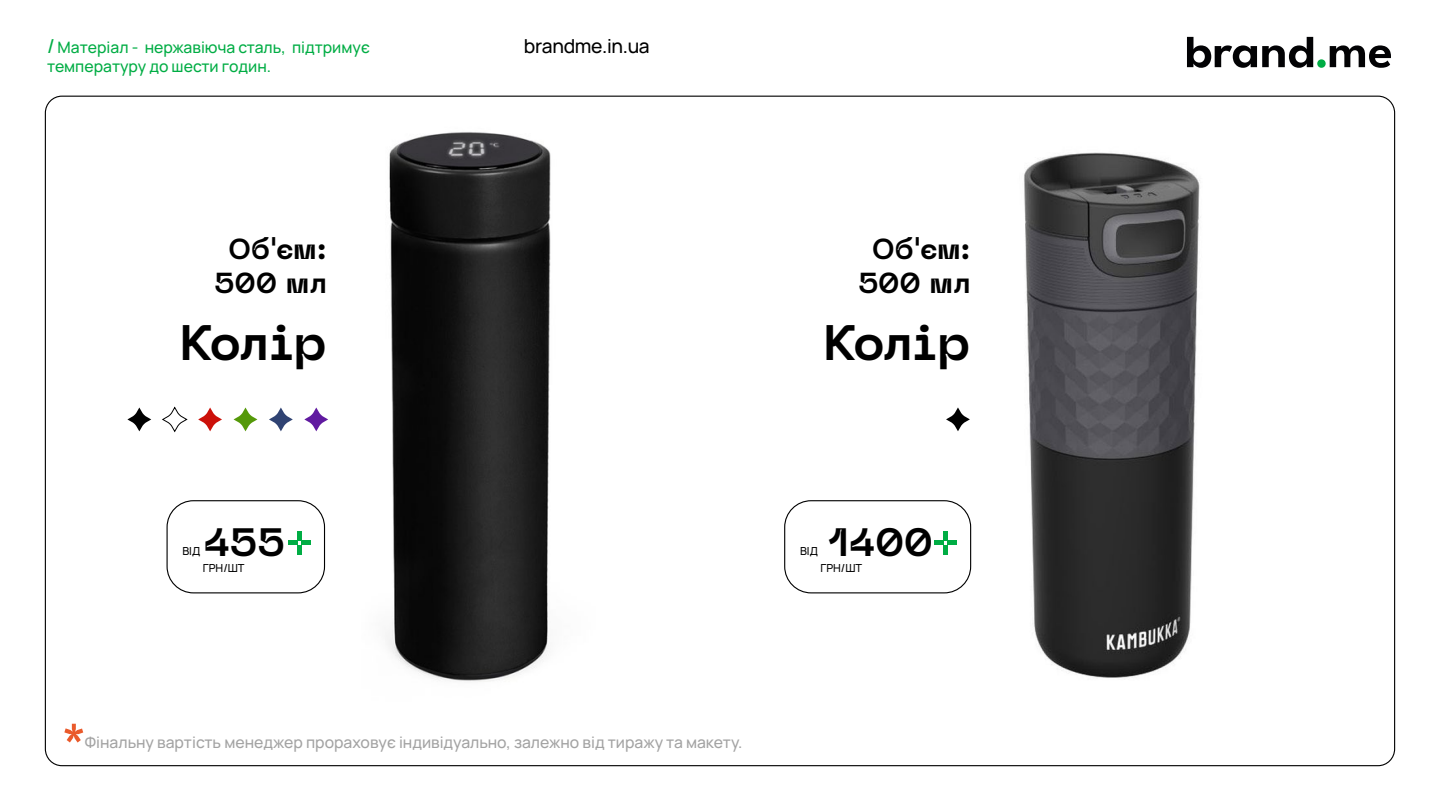
<style>
.page{position:relative;width:1440px;height:810px;background:#fff}
.page>*{position:absolute;margin:0;border:0;box-sizing:border-box;transform-origin:0 0}
.t1{font:700 49.5px "Neue Machina";letter-spacing:-.02em;color:#000}
.t2{font:700 39.38px "Neue Machina";letter-spacing:-.015em;color:#000}
.t3{font:700 28.72px/34.5px "Neue Machina";letter-spacing:-.015em;color:#000;text-align:center}
.t4{font:200 19.27px "Manrope";letter-spacing:-.02em;color:#000}
.t5{font:200 15.75px "Manrope";color:#a3a3a3}
.t6{font:200 15.75px "Manrope";color:#00ad44}
.t7{font:200 11.1px "Manrope";color:#000}
.s1{font-size:19.27px}
</style>
<div class="page">
<img style="left:790px;top:95px;width:606px;height:642px">
<svg style="left:946px;top:407px;width:24px;height:24px"></svg>
<div style="left:784px;top:500px;width:187px;height:93px;border:1px solid #000;border-radius:26px"></div>
<div style="left:943px;top:531px;width:5px;height:9px;background:#00ad44"></div>
<div style="left:943px;top:545px;width:5px;height:9px;background:#00ad44"></div>
<div style="left:948px;top:540px;width:9px;height:5px;background:#00ad44"></div>
<div style="left:934px;top:540px;width:9px;height:5px;background:#00ad44"></div>
<svg style="left:1187px;top:37px;width:204px;height:31px"></svg>
<svg style="left:64px;top:724px;width:19px;height:19px"></svg>
<svg style="left:304px;top:408px;width:24px;height:23px"></svg>
<svg style="left:269px;top:408px;width:24px;height:23px"></svg>
<svg style="left:198px;top:408px;width:24px;height:23px"></svg>
<svg style="left:234px;top:408px;width:23px;height:23px"></svg>
<svg style="left:127px;top:408px;width:24px;height:23px"></svg>
<svg style="left:162px;top:406px;width:26px;height:27px"></svg>
<div style="left:167px;top:500px;width:158px;height:93px;border:1px solid #000;border-radius:26px"></div>
<div style="left:297px;top:531px;width:5px;height:9px;background:#00ad44"></div>
<div style="left:297px;top:545px;width:5px;height:9px;background:#00ad44"></div>
<div style="left:302px;top:540px;width:9px;height:5px;background:#00ad44"></div>
<div style="left:288px;top:540px;width:9px;height:5px;background:#00ad44"></div>
<img style="left:386px;top:132px;width:165px;height:550px">
<p class="t6" style="left:47px;top:37px;width:324px"><span class="s1">/</span> Матеріал - нержавіюча сталь, підтримує</p>
<p class="t4" style="left:524px;top:33px;width:127px">brandme.in.ua</p>
<p class="t6" style="left:47px;top:56px;width:226px">температуру до шести годин.</p>
<h3 class="t3" style="left:214px;top:232px;width:114px">Об'єм:<br>500 мл</h3>
<h1 class="t1" style="left:180px;top:311px;width:149px">Колір</h1>
<h2 class="t2" style="left:204px;top:517px;width:84px">455</h2>
<p class="t7" style="left:203px;top:560px;width:43px">ГРН/ШТ</p>
<p class="t7" style="left:182px;top:543px;width:19px">ВІД</p>
<h3 class="t3" style="left:858px;top:232px;width:114px">Об'єм:<br>500 мл</h3>
<h1 class="t1" style="left:823px;top:311px;width:149px">Колір</h1>
<p class="t7" style="left:800px;top:543px;width:19px">ВІД</p>
<h2 class="t2" style="left:828px;top:517px;width:107px">1400</h2>
<p class="t7" style="left:820px;top:560px;width:43px">ГРН/ШТ</p>
<p class="t5" style="left:85px;top:731px;width:659px">Фінальну вартість менеджер прораховує індивідуально, залежно від тиражу та макету.</p>
</div>
